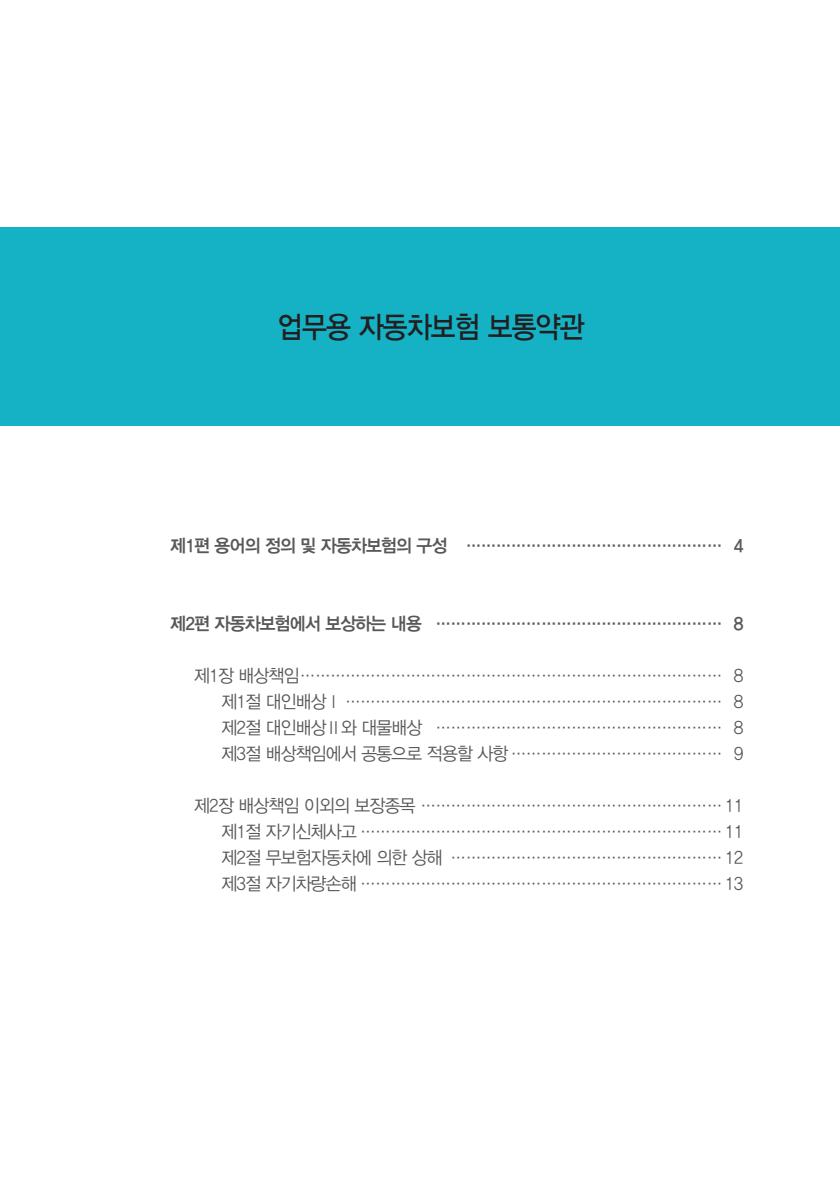
<style>
.page{position:relative;width:840px;height:1191px;background:#fff}
.page>*{position:absolute;margin:0;border:0;box-sizing:border-box;transform-origin:0 0}
.t1{font:30px "YDVYGO Std 33";letter-spacing:-.03em;color:#231f20;scale:.9 1}
.목자-절{font:18px "YDVYGO Std 32";letter-spacing:-.04em;color:#57585a;scale:.95 1}
.목차-장{font:18px "YDVYGO Std 32";letter-spacing:-.04em;color:#57585a;scale:.95 1}
.목차-편{font:18px "YDVYGO Std 34";letter-spacing:-.04em;color:#57585a;scale:.95 1}
</style>
<div class="page">
<div style="left:0;top:227px;width:839px;height:198px;background:#15b2c5"></div>
<h1 class="t1" style="left:278px;top:312px;width:342px">업무용 자동차보험 보통약관</h1>
<p class="목차-편" style="left:170px;top:536px;width:604px">제1편 용어의 정의 및 자동차보험의 구성 …………………………………………… 4</p>
<p class="목차-편" style="left:170px;top:614px;width:604px">제2편 자동차보험에서 보상하는 내용 ………………………………………………… 8</p>
<p class="목차-장" style="left:194px;top:666px;width:579px">제1장 배상책임………………………………………………………………………… 8</p>
<p class="목자-절" style="left:221px;top:692px;width:551px">제1절 대인배상Ⅰ ………………………………………………………………… 8</p>
<p class="목자-절" style="left:221px;top:718px;width:551px">제2절 대인배상Ⅱ와 대물배상 ………………………………………………… 8</p>
<p class="목자-절" style="left:221px;top:744px;width:551px">제3절 배상책임에서 공통으로 적용할 사항 …………………………………… 9</p>
<p class="목차-장" style="left:194px;top:796px;width:579px">제2장 배상책임 이외의 보장종목 …………………………………………………… 11</p>
<p class="목자-절" style="left:221px;top:822px;width:551px">제1절 자기신체사고 ……………………………………………………………… 11</p>
<p class="목자-절" style="left:221px;top:848px;width:551px">제2절 무보험자동차에 의한 상해 ……………………………………………… 12</p>
<p class="목자-절" style="left:221px;top:874px;width:551px">제3절 자기차량손해 ……………………………………………………………… 13</p>
</div>
